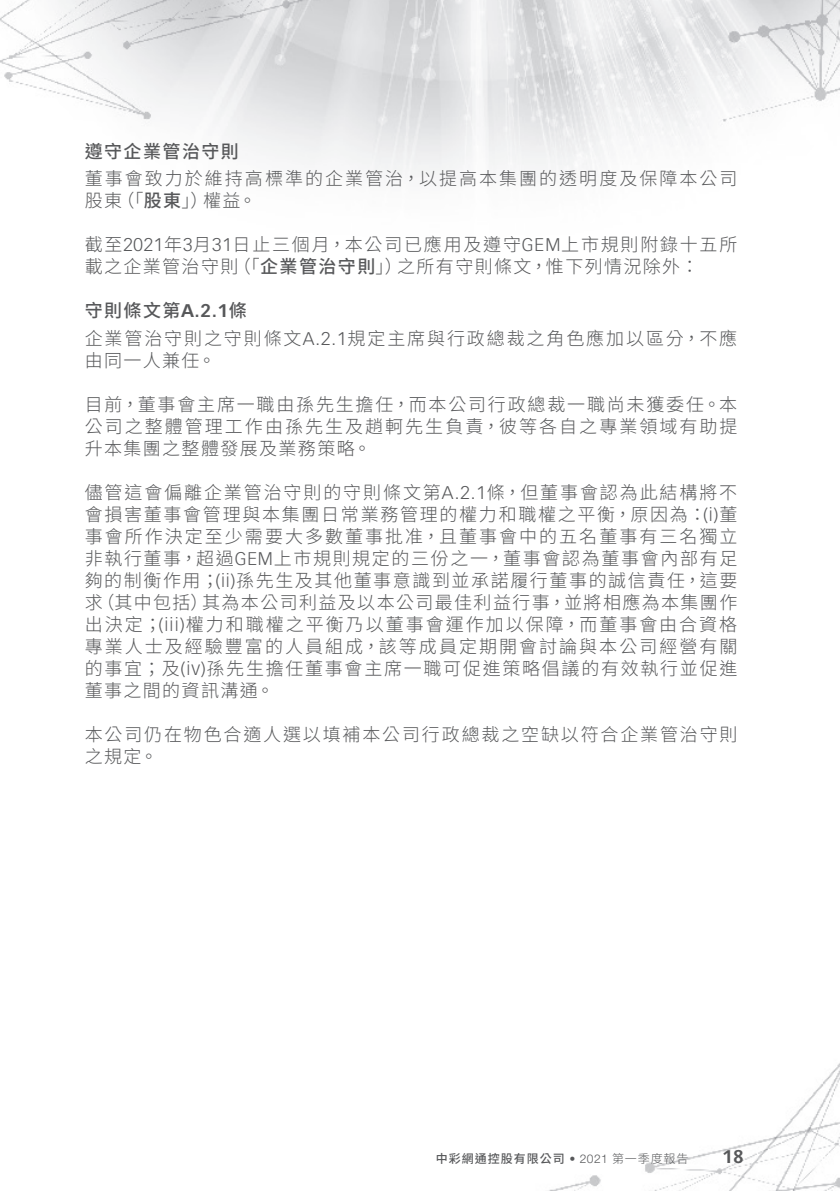
<style>
.page{position:relative;width:840px;height:1191px;background:#fff}
.page>*{position:absolute;margin:0;border:0;box-sizing:border-box;transform-origin:0 0}
.Body_Text{font:300 18px/22px "Source Han Sans TC";letter-spacing:.1em;color:#57585a}
.Body_Text-2{font:300 18px "Source Han Sans TC";letter-spacing:.075em;color:#57585a}
.Heading_1{font:500 18px "Source Han Sans TC";letter-spacing:.08em;color:#57585a}
.Body_Text-3{font:500 18px "Source Han Sans TC";letter-spacing:.08em;color:#57585a}
.t1{font:700 18px "Vectora LT Std";color:#57585a}
.t2{font:500 12px "Source Han Sans TC";letter-spacing:.08em;color:#57585a}
.s1{font-weight:500}
.s2{font-family:"Vectora LT Std"}
.s3{font-weight:300}
.s4{font-family:"Vectora LT Std";font-weight:700}
.s5{font-family:"Helvetica Neue LT Std";font-weight:300}
</style>
<div class="page">
<img style="left:0;top:0;width:839px;height:1191px">
<p class="Heading_1" style="left:85px;top:141px;width:156px">遵守企業管治守則</p>
<p class="Body_Text" style="left:203px;top:168px;width:535px;text-indent:-118px">董事會致力於維持高標準的企業管治，以提高本集團的透明度及保障本公司權益。</p>
<p class="Body_Text" style="left:116px;top:190px;width:94px">（「<span class="s1">股東</span>」）</p>
<p class="Body_Text" style="left:85px;top:190px;width:39px">股東</p>
<p class="Body_Text" style="left:397px;top:234px;width:341px;text-indent:-312px">截至<span class="s2">2021</span>年 月<span class="s2">3 31</span>日止三個月，本公司已應用及遵守<span class="s2">GEM</span>上市規則附錄十五所之所有守則條文，惟下列情況除外：</p>
<p class="Body_Text-3" style="left:233px;top:257px;width:171px"><span class="s3">（「</span>企業管治守則<span class="s3">」）</span></p>
<p class="Body_Text-2" style="left:85px;top:257px;width:155px">載之企業管治守則</p>
<p class="Heading_1" style="left:85px;top:301px;width:163px">守則條文第<span class="s4">A.2.1</span>條</p>
<p class="Body_Text" style="left:85px;top:328px;width:653px">企業管治守則之守則條文<span class="s2">A.2.1</span>規定主席與行政總裁之角色應加以區分，不應由同一人兼任。</p>
<p class="Body_Text" style="left:85px;top:394px;width:654px;text-align:justify">目前，董事會主席一職由孫先生擔任，而本公司行政總裁一職尚未獲委任。本公司之整體管理工作由孫先生及趙軻先生負責，彼等各自之專業領域有助提升本集團之整體發展及業務策略。</p>
<p class="Body_Text" style="left:85px;top:482px;width:653px;text-align:right">儘管這會偏離企業管治守則的守則條文第<span class="s2">A.2.1</span>條，但董事會認為此結構將不<br>董<span class="s2">)i(</span></p>
<p class="Body_Text" style="left:85px;top:504px;width:623px">會損害董事會管理與本集團日常業務管理的權力和職權之平衡，原因為：</p>
<p class="Body_Text" style="left:85px;top:526px;width:654px">事會所作決定至少需要大多數董事批准，且董事會中的五名董事有三名獨立</p>
<p class="Body_Text" style="left:85px;top:548px;width:653px">非執行董事，超過<span class="s2">GEM</span>上市規則規定的三份之一，董事會認為董事會內部有足</p>
<p class="Body_Text" style="left:85px;top:570px;width:654px">夠的制衡作用；<span class="s2">( )i i</span> 孫先生及其他董事意識到並承諾履行董事的誠信責任，這要</p>
<p class="Body_Text-2" style="left:202px;top:592px;width:536px">其為本公司利益及以本公司最佳利益行事，並將相應為本集團作</p>
<p class="Body_Text" style="left:96px;top:592px;width:113px">（其中包括）</p>
<p class="Body_Text" style="left:85px;top:592px;width:654px">求<br>出決定；<span class="s2">(iii)</span>權力和職權之平衡乃以董事會運作加以保障，而董事會由合資格專業人士及經驗豐富的人員組成，該等成員定期開會討論與本公司經營有關的事宜；及 <span class="s2">i v( )</span>孫先生擔任董事會主席一職可促進策略倡議的有效執行並促進董事之間的資訊溝通。</p>
<p class="Body_Text" style="left:85px;top:724px;width:654px">本公司仍在物色合適人選以填補本公司行政總裁之空缺以符合企業管治守則之規定。</p>
<p class="t2" style="left:435px;top:1152px;width:254px">中彩網通控股有限公司 <span class="s4">•</span> <span class="s5">2021</span> <span class="s3">第一季度報告</span></p>
<p class="t1" style="left:721px;top:1145px;width:23px">18</p>
</div>
